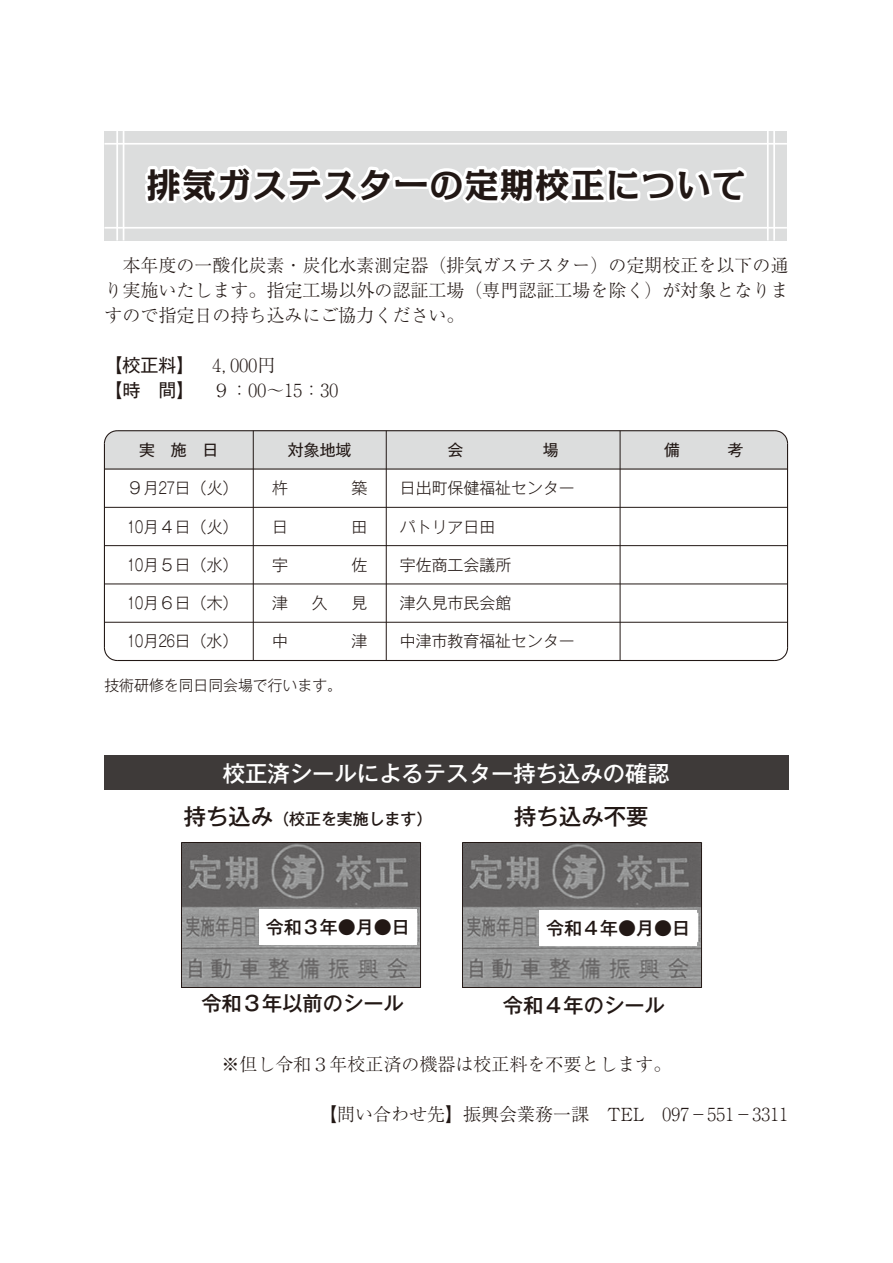
<style>
.page{position:relative;width:893px;height:1263px;background:#fff}
.page>*{position:absolute;margin:0;border:0;box-sizing:border-box;transform-origin:0 0}
.t1{font:700 34.05px "Kakumin Pro";letter-spacing:.035em;color:#221815}
.t2{font:500 22.35px "Gothic MB101 Pr 5";color:#fff}
.t3{font:500 22.35px "Gothic MB101 Pr 5";color:#221815}
.t4{font:500 20.25px "Gothic MB101 Pr 5";color:#221815}
.t5{font:300 18px/24.9px "Ryumin Pr 5";color:#221815;text-align:justify}
.t6{font:300 18px/24.9px "Ryumin Pr 5";letter-spacing:-.415em;color:#221815}
.t7{font:500 18px "Gothic MB101 Pr 5";color:#221815}
.t8{font:300 15.9px "Gothic MB101 Pr 5";color:#221815}
.t9{font:300 15.9px "Gothic MB101 Pr 5";color:#221815;scale:.76 1}
.t10{font:500 15.9px "Gothic MB101 Pr 5";color:#221815}
.t11{font:15.9px "Gothic MB101 Pr 5";color:#221815}
.t12{font:300 14.85px "Gothic MB101 Pr 5";color:#221815}
.s1{font-family:"Gothic MB101 Pr 5";font-weight:400}
.s2{font-size:22.35px}
</style>
<div class="page">
<div style="left:104px;top:755px;width:684px;height:34px;background:#3e3a39"></div>
<img style="left:182px;top:842px;width:240px;height:145px">
<img style="left:463px;top:842px;width:240px;height:145px">
<div style="left:259px;top:909px;width:158px;height:36px;background:#fff"></div>
<div style="left:539px;top:910px;width:158px;height:35px;background:#fff"></div>
<div style="left:104px;top:131px;width:683px;height:109px;background:#dcdddd"></div>
<hr style="left:104px;top:143px;width:683px;height:2px;background:#fff">
<hr style="left:104px;top:227px;width:683px;height:2px;background:#fff">
<hr style="left:116px;top:131px;width:2px;height:109px;background:#fff">
<hr style="left:123px;top:131px;width:1px;height:109px;background:#fff">
<hr style="left:773px;top:131px;width:2px;height:109px;background:#fff">
<hr style="left:767px;top:131px;width:2px;height:109px;background:#fff">
<div style="left:253px;top:431px;width:367px;height:38px;background:#dcdddd"></div>
<hr style="left:787px;top:443px;width:1px;height:205px;background:#221815">
<hr style="left:620px;top:431px;width:1px;height:229px;background:#221815">
<hr style="left:386px;top:431px;width:1px;height:229px;background:#221815">
<hr style="left:253px;top:431px;width:1px;height:229px;background:#221815">
<hr style="left:104px;top:443px;width:1px;height:205px;background:#221815">
<hr style="left:117px;top:660px;width:658px;height:1px;background:#221815">
<hr style="left:104px;top:622px;width:684px;height:1px;background:#221815">
<hr style="left:104px;top:584px;width:684px;height:1px;background:#221815">
<hr style="left:104px;top:545px;width:684px;height:1px;background:#221815">
<hr style="left:104px;top:507px;width:684px;height:1px;background:#221815">
<hr style="left:104px;top:468px;width:684px;height:2px;background:#221815">
<hr style="left:117px;top:430px;width:658px;height:1px;background:#221815">
<svg style="left:774px;top:647px;width:15px;height:15px"></svg>
<svg style="left:103px;top:647px;width:15px;height:15px"></svg>
<svg style="left:620px;top:430px;width:169px;height:39px;background:#d3d3d3"></svg>
<svg style="left:103px;top:430px;width:150px;height:39px;background:#d3d4d4"></svg>
<svg style="left:145px;top:165px;width:602px;height:38px"></svg>
<h1 class="t1" style="left:147px;top:158px;width:601px">排気ガステスターの定期校正について</h1>
<p class="t5" style="left:104px;top:251px;width:685px;text-indent:18px">本年度の一酸化炭素・炭化水素測定器（排気ガステスター）の定期校正を以下の通り実施いたします。指定工場以外の認証工場（専門認証工場を除く）が対象となりますので指定日の持ち込みにご協力ください。</p>
<p class="t6" style="left:104px;top:351px;width:239px">【<span class="s1">校正料</span>】 ４，０００円<br>【<span class="s1">時 間</span>】 ９：００～１５：３０</p>
<p class="t11" style="left:139px;top:437px;width:81px">実施日</p>
<p class="t11" style="left:288px;top:437px;width:65px">対象地域</p>
<p class="t11" style="left:448px;top:437px;width:17px">会</p>
<p class="t11" style="left:543px;top:437px;width:17px">場</p>
<p class="t11" style="left:664px;top:437px;width:17px">備</p>
<p class="t11" style="left:727px;top:437px;width:17px">考</p>
<p class="t8" style="left:127px;top:475px;width:113px">９月２７日（火）</p>
<p class="t8" style="left:272px;top:475px;width:17px">杵</p>
<p class="t8" style="left:351px;top:475px;width:17px">築</p>
<p class="t8" style="left:400px;top:475px;width:176px">日出町保健福祉センター</p>
<p class="t9" style="left:125px;top:513px;width:151px">１０月４日（火）</p>
<p class="t8" style="left:272px;top:513px;width:17px">日</p>
<p class="t8" style="left:351px;top:513px;width:17px">田</p>
<p class="t8" style="left:400px;top:513px;width:97px">パトリア日田</p>
<p class="t9" style="left:125px;top:552px;width:151px">１０月５日（水）</p>
<p class="t8" style="left:272px;top:552px;width:17px">宇</p>
<p class="t8" style="left:351px;top:552px;width:17px">佐</p>
<p class="t8" style="left:400px;top:552px;width:113px">宇佐商工会議所</p>
<p class="t9" style="left:125px;top:590px;width:151px">１０月６日（木）</p>
<p class="t8" style="left:272px;top:590px;width:17px">津</p>
<p class="t8" style="left:312px;top:590px;width:17px">久</p>
<p class="t8" style="left:351px;top:590px;width:17px">見</p>
<p class="t8" style="left:400px;top:590px;width:113px">津久見市民会館</p>
<p class="t9" style="left:125px;top:628px;width:150px">１０月２６日（水）</p>
<p class="t8" style="left:272px;top:628px;width:17px">中</p>
<p class="t8" style="left:351px;top:628px;width:17px">津</p>
<p class="t8" style="left:400px;top:628px;width:176px">中津市教育福祉センター</p>
<p class="t12" style="left:104px;top:673px;width:239px">技術研修を同日同会場で行います。</p>
<p class="t2" style="left:223px;top:755px;width:448px">校正済シールによるテスター持ち込みの確認</p>
<p class="t10" style="left:184px;top:806px;width:250px"><span class="s2">持ち込み</span>（校正を実施します）</p>
<p class="t3" style="left:514px;top:798px;width:136px">持ち込み不要</p>
<p class="t7" style="left:266px;top:912px;width:145px">令和３年●月●日</p>
<p class="t7" style="left:546px;top:913px;width:145px">令和４年●月●日</p>
<p class="t4" style="left:201px;top:987px;width:204px">令和３年以前のシール</p>
<p class="t4" style="left:503px;top:989px;width:163px">令和４年のシール</p>
<p class="t5" style="left:221px;top:1050px;width:451px">※但し令和３年校正済の機器は校正料を不要とします。</p>
<p class="t5" style="left:319px;top:1100px;width:474px">【問い合わせ先】振興会業務一課 TEL ０９７－５５１－３３１１</p>
</div>
